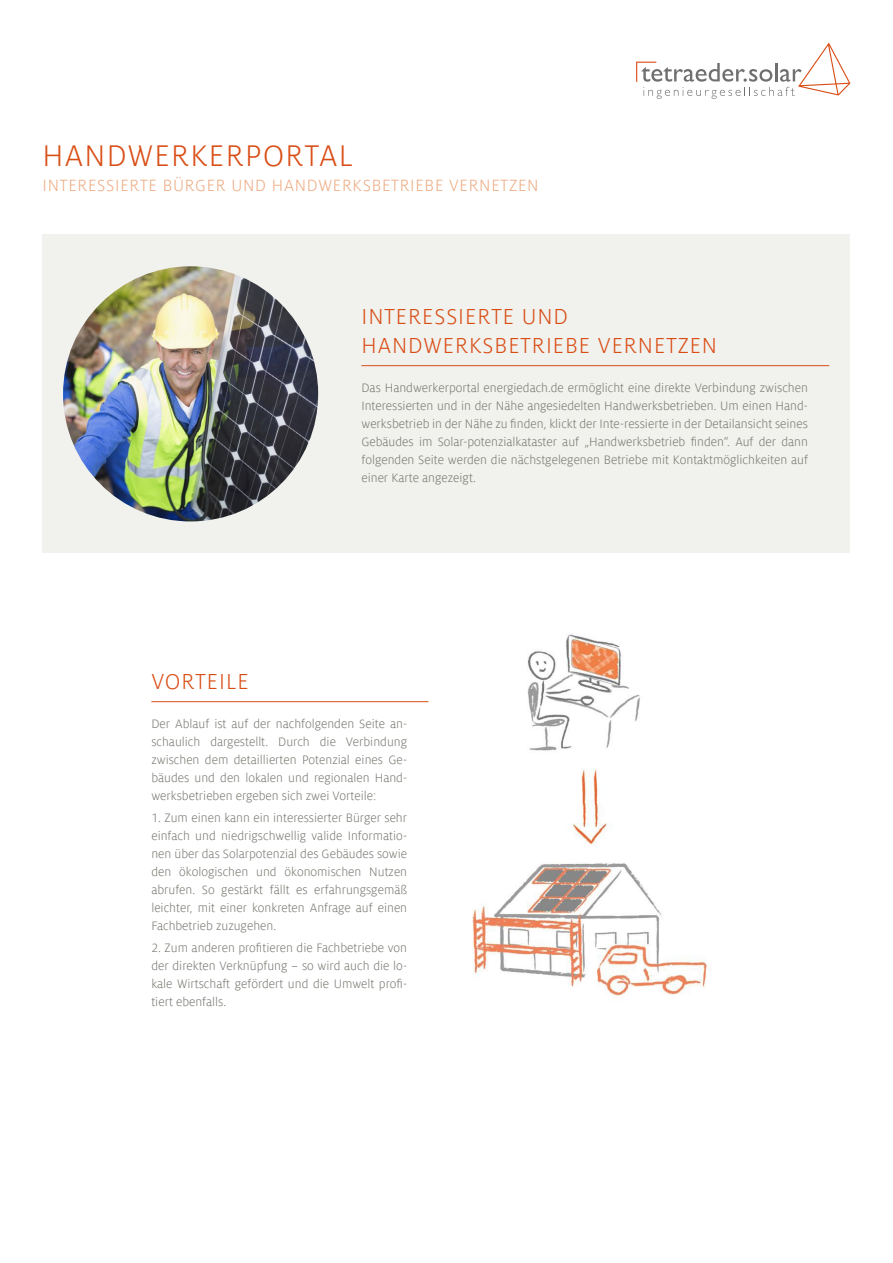
<style>
.page{position:relative;width:893px;height:1263px;background:#fff}
.page>*{position:absolute;margin:0;border:0;box-sizing:border-box;transform-origin:0 0}
.t1{font:300 33px "Milo Offc Pro";letter-spacing:.04em;color:#d94d15}
.t2{font:300 24px/28.8px "Milo Offc Pro";letter-spacing:.04em;color:#d94d15}
.t3{font:300 18px "Milo Offc Pro";letter-spacing:.04em;color:#eeab83}
.t4{font:300 13.5px/18px "Milo Offc Pro";color:#7b7a73;text-align:justify}
</style>
<div class="page">
<div style="left:43px;top:234px;width:807px;height:319px;background:#f1f1ed"></div>
<svg style="left:636px;top:43px;width:214px;height:56px"></svg>
<img style="left:472px;top:634px;width:237px;height:363px">
<hr style="left:361px;top:365px;width:468px;height:1px;background:#d94d15">
<hr style="left:151px;top:701px;width:277px;height:1px;background:#d94d15">
<img style="left:63px;top:266px;width:255px;height:255px;border-radius:128px">
<h1 class="t1" style="left:43px;top:137px;width:312px">HANDWERKERPORTAL</h1>
<h3 class="t3" style="left:43px;top:176px;width:498px">INTERESSIERTE BÜRGER UND HANDWERKSBETRIEBE VERNETZEN</h3>
<h2 class="t2" style="left:361px;top:302px;width:357px">INTERESSIERTE UND<br>HANDWERKSBETRIEBE VERNETZEN</h2>
<p class="t4" style="left:361px;top:379px;width:448px">Das Handwerkerportal energiedach.de ermöglicht eine direkte Verbindung zwischen Interessierten und in der Nähe angesiedelten Handwerksbetrieben. Um einen Hand&shy;werksbetrieb in der Nähe zu finden, klickt der Inte-ressierte in der Detailansicht seines Gebäudes im Solar-potenzialkataster auf „Handwerksbetrieb finden“. Auf der dann folgenden Seite werden die nächstgelegenen Betriebe mit Kontaktmöglichkeiten auf einer Karte angezeigt.</p>
<h2 class="t2" style="left:151px;top:667px;width:99px">VORTEILE</h2>
<p class="t4" style="left:151px;top:715px;width:257px">Der Ablauf ist auf der nachfolgenden Seite an&shy;schaulich dargestellt. Durch die Verbindung zwischen dem detaillierten Potenzial eines Ge&shy;bäudes und den lokalen und regionalen Hand&shy;werksbetrieben ergeben sich zwei Vorteile:</p>
<p class="t4" style="left:151px;top:809px;width:257px">1. Zum einen kann ein interessierter Bürger sehr einfach und niedrigschwellig valide Informatio&shy;nen über das Solarpotenzial des Gebäudes sowie den ökologischen und ökonomischen Nutzen abrufen. So gestärkt fällt es erfahrungsgemäß leichter, mit einer konkreten Anfrage auf einen Fachbetrieb zuzugehen.</p>
<p class="t4" style="left:151px;top:939px;width:257px">2. Zum anderen profitieren die Fachbetriebe von der direkten Verknüpfung – so wird auch die lo&shy;kale Wirtschaft gefördert und die Umwelt profi&shy;tiert ebenfalls.</p>
</div>
